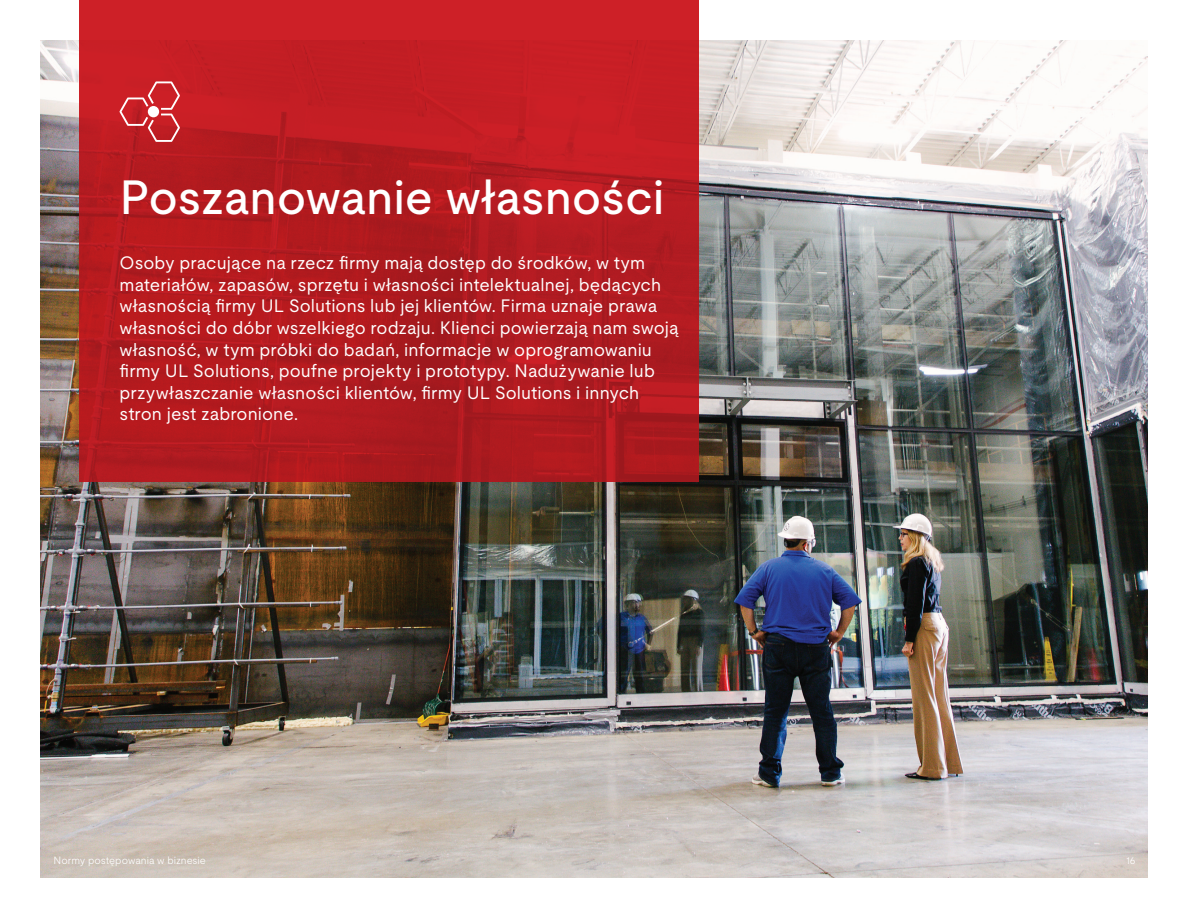
<style>
.page{position:relative;width:1188px;height:918px;background:#fff}
.page>*{position:absolute;margin:0;border:0;box-sizing:border-box;transform-origin:0 0}
.Section_Title{font:500 48px "UL Moderat";letter-spacing:-.005em;color:#fff}
.Intro_Copy{font:18px/21.6px "UL Moderat";color:#fff}
.Page_Number_Right{font:300 10.5px "UL Moderat";color:#fff}
</style>
<div class="page">
<img style="left:40px;top:40px;width:1108px;height:838px">
<svg style="left:79px;top:0;width:620px;height:482px"></svg>
<svg style="left:120px;top:81px;width:60px;height:61px"></svg>
<div style="left:148px;top:106px;width:11px;height:11px;background:#fff;border-radius:50%"></div>
<p class="Section_Title" style="left:120px;top:159px;width:546px">Poszanowanie własności</p>
<p class="Intro_Copy" style="left:120px;top:252px;width:560px">Osoby pracujące na rzecz firmy mają dostęp do środków, w tym materiałów, zapasów, sprzętu i własności intelektualnej, będących własnością firmy UL Solutions lub jej klientów. Firma uznaje prawa własności do dóbr wszelkiego rodzaju. Klienci powierzają nam swoją własność, w tym próbki do badań, informacje w oprogramowaniu firmy UL Solutions, poufne projekty i prototypy. Nadużywanie lub przywłaszczanie własności klientów, firmy UL Solutions i innych stron jest zabronione.</p>
<p class="Page_Number_Right" style="left:54px;top:852px;width:154px">Normy postępowania w biznesie</p>
<p class="Page_Number_Right" style="left:1126px;top:852px;width:11px">16</p>
</div>
